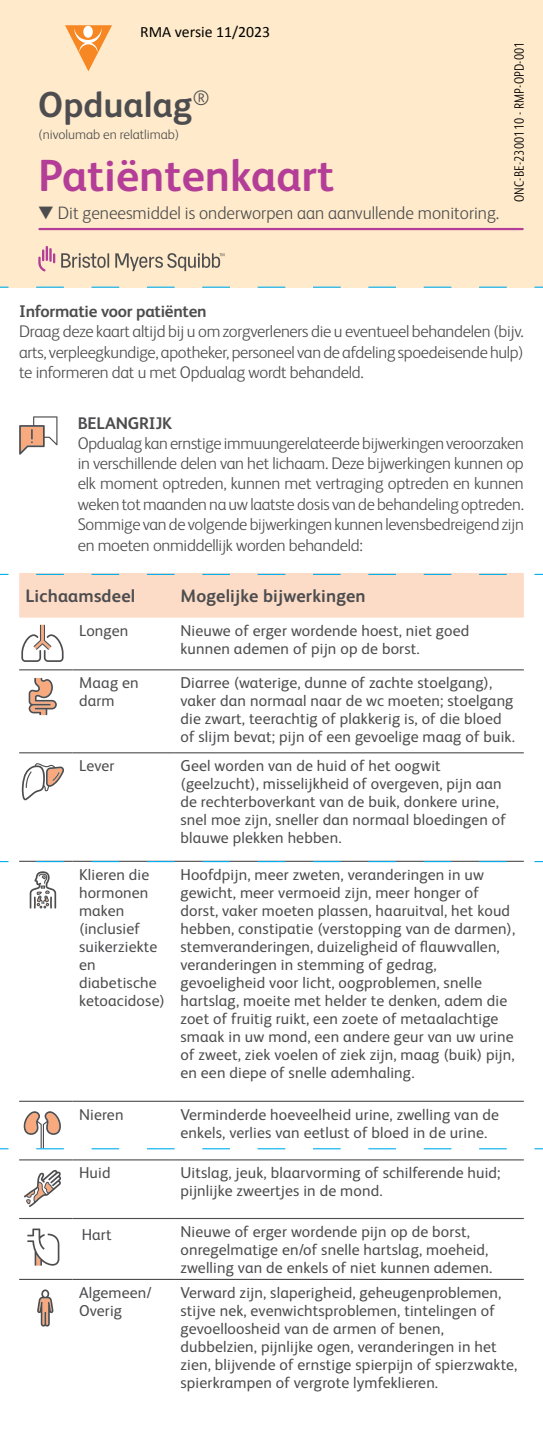
<style>
.page{position:relative;width:543px;height:1436px;background:#fff}
.page>*{position:absolute;margin:0;border:0;box-sizing:border-box;transform-origin:0 0}
.t1{font:700 45px "BMS Humanity";color:#b43e97}
.t2{font:700 36px "BMS Humanity";color:#4d4d4f}
.t3{font:300 18px "BMS Humanity";color:#4d4d4f}
.t4{font:700 18px "BMS Humanity";letter-spacing:.01em;color:#4d4d4f}
.t5{font:300 16.88px/20.5px "BMS Humanity";letter-spacing:-.015em;color:#4d4d4f;text-align:justify}
.t6{font:700 16.88px "BMS Humanity";letter-spacing:-.015em;color:#4d4d4f}
.t7{font:15.75px/18px "BMS Humanity";letter-spacing:.01em;color:#4d4d4f}
.t8{font:15.75px "Calibri";color:#000}
.t9{font:300 13.5px "BMS Humanity Nw";letter-spacing:.01em;color:#000}
.t10{font:300 13.5px "BMS Humanity";color:#4d4d4f}
</style>
<div class="page">
<div style="left:0;top:0;width:542px;height:287px;background:#ffebcb"></div>
<svg style="left:19px;top:416px;width:38px;height:38px"></svg>
<svg style="left:38px;top:246px;width:17px;height:25px"></svg>
<svg style="left:61px;top:253px;width:163px;height:18px"></svg>
<hr style="left:19px;top:669px;width:54px;height:1px;background:#4d4d4f">
<hr style="left:73px;top:669px;width:101px;height:1px;background:#4d4d4f">
<hr style="left:174px;top:669px;width:349px;height:1px;background:#4d4d4f">
<hr style="left:19px;top:752px;width:54px;height:1px;background:#4d4d4f">
<hr style="left:73px;top:752px;width:101px;height:1px;background:#4d4d4f">
<hr style="left:174px;top:752px;width:349px;height:1px;background:#4d4d4f">
<hr style="left:19px;top:1100px;width:54px;height:1px;background:#4d4d4f">
<hr style="left:73px;top:1100px;width:101px;height:1px;background:#4d4d4f">
<hr style="left:174px;top:1100px;width:349px;height:1px;background:#4d4d4f">
<hr style="left:19px;top:1159px;width:54px;height:1px;background:#4d4d4f">
<hr style="left:73px;top:1159px;width:101px;height:1px;background:#4d4d4f">
<hr style="left:174px;top:1159px;width:349px;height:1px;background:#4d4d4f">
<hr style="left:19px;top:1217px;width:54px;height:1px;background:#4d4d4f">
<hr style="left:73px;top:1217px;width:101px;height:1px;background:#4d4d4f">
<hr style="left:174px;top:1217px;width:349px;height:1px;background:#4d4d4f">
<hr style="left:19px;top:1278px;width:54px;height:1px;background:#4d4d4f">
<hr style="left:73px;top:1278px;width:101px;height:1px;background:#4d4d4f">
<hr style="left:174px;top:1278px;width:349px;height:1px;background:#4d4d4f">
<svg style="left:21px;top:624px;width:43px;height:38px"></svg>
<svg style="left:29px;top:678px;width:28px;height:37px"></svg>
<svg style="left:21px;top:763px;width:43px;height:37px"></svg>
<svg style="left:30px;top:871px;width:26px;height:37px"></svg>
<svg style="left:24px;top:1170px;width:37px;height:36px"></svg>
<svg style="left:27px;top:1228px;width:32px;height:37px"></svg>
<svg style="left:37px;top:1289px;width:17px;height:37px"></svg>
<hr style="left:39px;top:228px;width:483px;height:2px;background:#b43e97">
<svg style="left:65px;top:25px;width:47px;height:46px"></svg>
<svg style="left:0;top:286px;width:542px;height:2px"></svg>
<svg style="left:0;top:573px;width:542px;height:44px;background:#f9ddcb"></svg>
<svg style="left:0;top:860px;width:542px;height:2px"></svg>
<svg style="left:0;top:1111px;width:542px;height:38px"></svg>
<p class="t8" style="left:140px;top:22px;width:131px">RMA versie 11/2023</p>
<h2 class="t2" style="left:38px;top:79px;width:173px">Opdualag<sup>®</sup></h2>
<p class="t10" style="left:38px;top:125px;width:142px">(nivolumab en relatlimab)</p>
<h1 class="t1" style="left:38px;top:143px;width:297px">Patiëntenkaart</h1>
<p class="t3" style="left:38px;top:201px;width:462px">▼ Dit geneesmiddel is onderworpen aan aanvullende monitoring.</p>
<p class="t9" style="left:509px;top:202px;width:162px;rotate:-90deg">ONC-BE-2300110 - RMP-OPD-001</p>
<p class="t6" style="left:19px;top:299px;width:189px">Informatie voor patiënten</p>
<p class="t5" style="left:19px;top:320px;width:505px">Draag deze kaart altijd bij u om zorgverleners die u eventueel behandelen (bijv. arts, verpleegkundige, apotheker, personeel van de afdeling spoedeisende hulp) te informeren dat u met Opdualag wordt behandeld.</p>
<p class="t6" style="left:78px;top:411px;width:96px">BELANGRIJK</p>
<p class="t5" style="left:78px;top:432px;width:447px">Opdualag kan ernstige immuungerelateerde bijwerkingen veroorzaken in verschillende delen van het lichaam. Deze bijwerkingen kunnen op elk moment optreden, kunnen met vertraging optreden en kunnen weken tot maanden na uw laatste dosis van de behandeling optreden.<br>Sommige van de volgende bijwerkingen kunnen levensbedreigend zijn en moeten onmiddellijk worden behandeld:</p>
<p class="t4" style="left:26px;top:583px;width:111px">Lichaamsdeel</p>
<p class="t4" style="left:180px;top:583px;width:186px">Mogelijke bijwerkingen</p>
<p class="t7" style="left:79px;top:620px;width:51px">Longen</p>
<p class="t7" style="left:180px;top:620px;width:290px">Nieuwe of erger wordende hoest, niet goed kunnen ademen of pijn op de borst.</p>
<p class="t7" style="left:79px;top:672px;width:61px">Maag en darm</p>
<p class="t7" style="left:180px;top:672px;width:335px">Diarree (waterige, dunne of zachte stoelgang), vaker dan normaal naar de wc moeten; stoelgang die zwart, teerachtig of plakkerig is, of die bloed of slijm bevat; pijn of een gevoelige maag of buik.</p>
<p class="t7" style="left:79px;top:755px;width:37px">Lever</p>
<p class="t7" style="left:180px;top:755px;width:326px">Geel worden van de huid of het oogwit (geelzucht), misselijkheid of overgeven, pijn aan de rechterboverkant van de buik, donkere urine, snel moe zijn, sneller dan normaal bloedingen of blauwe plekken hebben.</p>
<p class="t7" style="left:79px;top:864px;width:87px">Klieren die hormonen maken (inclusief suikerziekte en diabetische ketoacidose)</p>
<p class="t7" style="left:180px;top:864px;width:336px">Hoofdpijn, meer zweten, veranderingen in uw gewicht, meer vermoeid zijn, meer honger of dorst, vaker moeten plassen, haaruitval, het koud hebben, constipatie (verstopping van de darmen), stemveranderingen, duizeligheid of flauwvallen, veranderingen in stemming of gedrag, gevoeligheid voor licht, oogproblemen, snelle hartslag, moeite met helder te denken, adem die zoet of fruitig ruikt, een zoete of metaalachtige smaak in uw mond, een andere geur van uw urine of zweet, ziek voelen of ziek zijn, maag (buik) pijn, en een diepe of snelle ademhaling.</p>
<p class="t7" style="left:79px;top:1103px;width:46px">Nieren</p>
<p class="t7" style="left:180px;top:1103px;width:320px">Verminderde hoeveelheid urine, zwelling van de enkels, verlies van eetlust of bloed in de urine.</p>
<p class="t7" style="left:79px;top:1162px;width:33px">Huid</p>
<p class="t7" style="left:180px;top:1162px;width:321px">Uitslag, jeuk, blaarvorming of schilferende huid; pijnlijke zweertjes in de mond.</p>
<p class="t7" style="left:82px;top:1224px;width:31px">Hart</p>
<p class="t7" style="left:180px;top:1221px;width:313px">Nieuwe of erger wordende pijn op de borst, onregelmatige en/of snelle hartslag, moeheid, zwelling van de enkels of niet kunnen ademen.</p>
<p class="t7" style="left:79px;top:1282px;width:74px">Algemeen/<br>Overig</p>
<p class="t7" style="left:180px;top:1282px;width:338px">Verward zijn, slaperigheid, geheugenproblemen, stijve nek, evenwichtsproblemen, tintelingen of gevoelloosheid van de armen of benen, dubbelzien, pijnlijke ogen, veranderingen in het zien, blijvende of ernstige spierpijn of spierzwakte, spierkrampen of vergrote lymfeklieren.</p>
</div>
